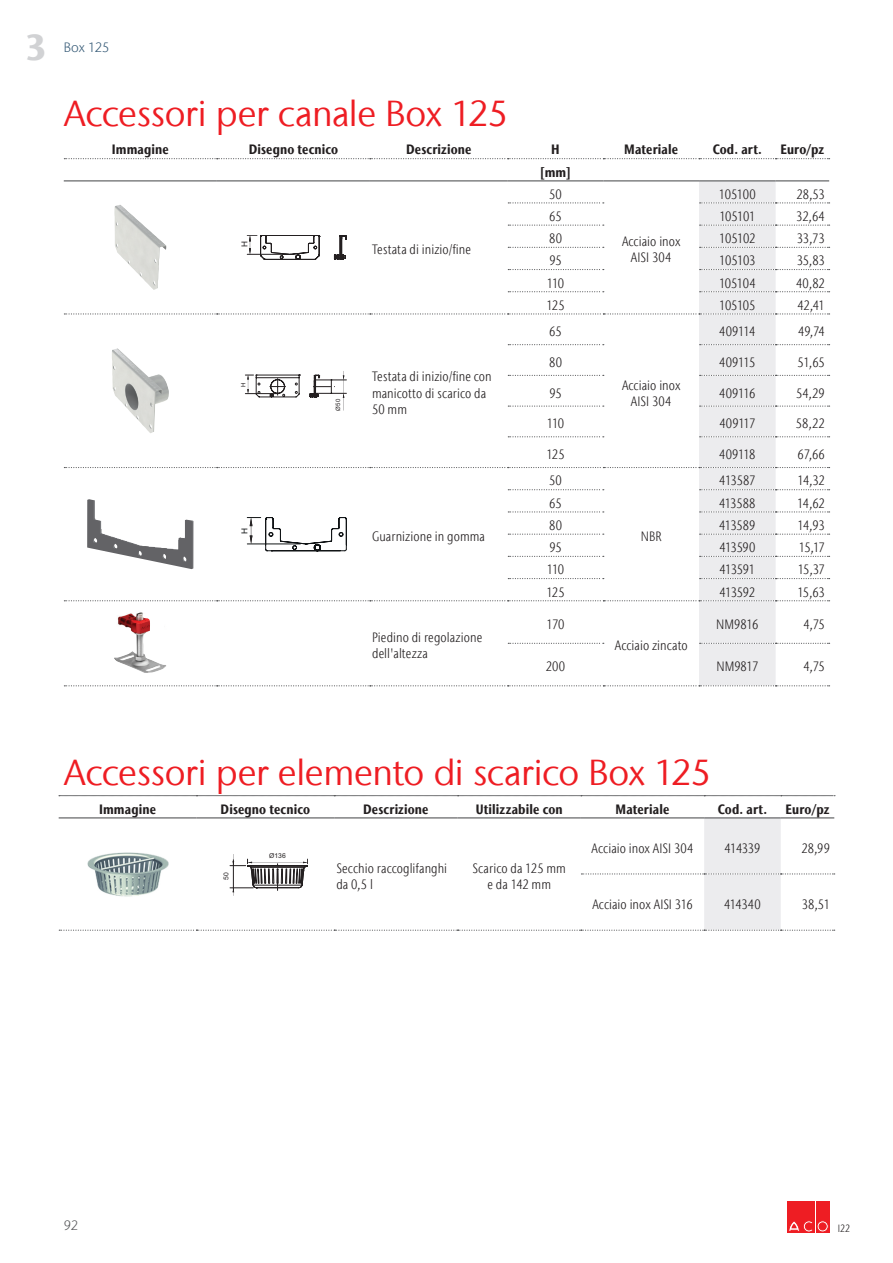
<style>
.page{position:relative;width:893px;height:1263px;background:#fff}
.page>*{position:absolute;margin:0;border:0;box-sizing:border-box;transform-origin:0 0}
.title1_across_it{font:36px "Stone Sans IIITC Com";letter-spacing:-.01em;color:#ee1d23}
.t1{font:700 36px "Stone Sans IIITC Com";color:#d1d2d4}
.testoTabella_L_it{font:300 condensed 13.5px/16.2px "Stone Sans IIITC Com";letter-spacing:.005em;color:#231f20}
.testoTabella_C_it{font:300 condensed 13.5px "Stone Sans IIITC Com";letter-spacing:.005em;color:#231f20}
.testataTabella_C_it{font:700 condensed 13.5px "Stone Sans IIITC Com";letter-spacing:.01em;color:#231f20}
.codice_it{font:300 condensed 13.5px "Stone Sans IIITC Com";letter-spacing:-.025em;color:#231f20}
.testoTabella_R_it{font:300 condensed 13.5px "Stone Sans IIITC Com";letter-spacing:-.015em;color:#231f20}
.t2{font:300 13.5px "Stone Sans IIITC Com";color:#335875}
.t3{font:300 13.5px "Stone Sans IIITC Com";color:#57585a}
.t4{font:300 condensed 10.5px "Stone Sans IIITC Com";color:#231f20}
.t5{font:8.25px "Arial";color:#231f20}
.t6{font:8.25px "Arial";color:#111516}
.t7{font:6.75px "Arial";color:#231f20}
.t8{font:6px "Arial";color:#231f20}
</style>
<div class="page">
<div style="left:788px;top:1201px;width:13px;height:32px;background:#ee1d23"></div>
<div style="left:802px;top:1201px;width:13px;height:32px;background:#ee1d23"></div>
<svg style="left:789px;top:1221px;width:24px;height:11px"></svg>
<div style="left:816px;top:1201px;width:13px;height:32px;background:#ee1d23"></div>
<div style="left:817px;top:1221px;width:11px;height:11px;border:1px solid #ee1d23;border-radius:50%"></div>
<div style="left:819px;top:1223px;width:7px;height:7px;border:1px solid #ee1d23;border-radius:50%"></div>
<svg style="left:64px;top:158px;width:766px;height:1px"></svg>
<hr style="left:64px;top:180px;width:153px;height:1px;background:#57585a">
<hr style="left:217px;top:180px;width:153px;height:1px;background:#57585a">
<hr style="left:370px;top:180px;width:138px;height:1px;background:#57585a">
<hr style="left:508px;top:180px;width:95px;height:1px;background:#57585a">
<hr style="left:603px;top:180px;width:96px;height:1px;background:#57585a">
<hr style="left:699px;top:180px;width:77px;height:1px;background:#57585a">
<hr style="left:776px;top:180px;width:53px;height:1px;background:#57585a">
<svg style="left:64px;top:181px;width:766px;height:505px"></svg>
<img style="left:113px;top:609px;width:55px;height:65px">
<svg style="left:59px;top:795px;width:776px;height:1px"></svg>
<hr style="left:59px;top:817px;width:137px;height:1px;background:#57585a">
<hr style="left:196px;top:817px;width:138px;height:1px;background:#57585a">
<hr style="left:334px;top:817px;width:124px;height:1px;background:#57585a">
<hr style="left:458px;top:817px;width:123px;height:1px;background:#57585a">
<hr style="left:581px;top:817px;width:123px;height:1px;background:#57585a">
<hr style="left:704px;top:817px;width:77px;height:1px;background:#57585a">
<hr style="left:781px;top:817px;width:53px;height:1px;background:#57585a">
<svg style="left:59px;top:818px;width:776px;height:113px"></svg>
<h1 class="t1" style="left:25px;top:24px;width:24px">3</h1>
<p class="t2" style="left:64px;top:39px;width:47px">Box 125</p>
<p class="title1_across_it" style="left:64px;top:91px;width:446px">Accessori per canale Box 125</p>
<p class="testataTabella_C_it" style="left:112px;top:141px;width:58px">Immagine</p>
<p class="testataTabella_C_it" style="left:249px;top:141px;width:91px">Disegno tecnico</p>
<p class="testataTabella_C_it" style="left:406px;top:141px;width:67px">Descrizione</p>
<p class="testataTabella_C_it" style="left:551px;top:141px;width:10px">H</p>
<p class="testataTabella_C_it" style="left:624px;top:141px;width:55px">Materiale</p>
<p class="testataTabella_C_it" style="left:713px;top:141px;width:51px">Cod. art.</p>
<p class="testataTabella_C_it" style="left:780px;top:141px;width:45px">Euro/pz</p>
<p class="testataTabella_C_it" style="left:540px;top:163px;width:33px">[mm]</p>
<p class="t5" style="left:239px;top:247px;width:7px;rotate:-90deg">H</p>
<p class="testoTabella_L_it" style="left:372px;top:241px;width:100px">Testata di inizio/fine</p>
<p class="t8" style="left:239px;top:386px;width:6px;rotate:-90deg">H</p>
<p class="t6" style="left:239px;top:534px;width:8px;rotate:-90deg">H</p>
<p class="t8" style="left:334px;top:410px;width:13px;rotate:-90deg">Ø50</p>
<p class="testoTabella_L_it" style="left:372px;top:369px;width:121px">Testata di inizio/fine con manicotto di scarico da<br>50 mm</p>
<p class="testoTabella_L_it" style="left:372px;top:528px;width:114px">Guarnizione in gomma</p>
<p class="testoTabella_L_it" style="left:372px;top:629px;width:112px">Piedino di regolazione dell'altezza</p>
<p class="testoTabella_C_it" style="left:549px;top:186px;width:14px">50</p>
<p class="codice_it" style="left:719px;top:186px;width:38px">105100</p>
<p class="testoTabella_R_it" style="left:796px;top:186px;width:30px">28,53</p>
<p class="testoTabella_C_it" style="left:549px;top:208px;width:14px">65</p>
<p class="codice_it" style="left:719px;top:208px;width:38px">105101</p>
<p class="testoTabella_R_it" style="left:796px;top:208px;width:30px">32,64</p>
<p class="testoTabella_C_it" style="left:549px;top:230px;width:14px">80</p>
<p class="codice_it" style="left:719px;top:230px;width:38px">105102</p>
<p class="testoTabella_R_it" style="left:797px;top:230px;width:29px">33,73</p>
<p class="testoTabella_C_it" style="left:549px;top:252px;width:14px">95</p>
<p class="codice_it" style="left:719px;top:252px;width:38px">105103</p>
<p class="testoTabella_R_it" style="left:797px;top:252px;width:30px">35,83</p>
<p class="testoTabella_C_it" style="left:547px;top:275px;width:19px">110</p>
<p class="codice_it" style="left:719px;top:275px;width:38px">105104</p>
<p class="testoTabella_R_it" style="left:796px;top:275px;width:30px">40,82</p>
<p class="testoTabella_C_it" style="left:546px;top:297px;width:20px">125</p>
<p class="codice_it" style="left:719px;top:297px;width:38px">105105</p>
<p class="testoTabella_R_it" style="left:798px;top:297px;width:29px">42,41</p>
<p class="testoTabella_C_it" style="left:622px;top:233px;width:60px">Acciaio inox</p>
<p class="testoTabella_C_it" style="left:631px;top:249px;width:42px">AISI 304</p>
<p class="testoTabella_C_it" style="left:549px;top:323px;width:14px">65</p>
<p class="codice_it" style="left:719px;top:323px;width:38px">409114</p>
<p class="testoTabella_R_it" style="left:798px;top:323px;width:28px">49,74</p>
<p class="testoTabella_C_it" style="left:549px;top:354px;width:14px">80</p>
<p class="codice_it" style="left:719px;top:354px;width:38px">409115</p>
<p class="testoTabella_R_it" style="left:798px;top:354px;width:29px">51,65</p>
<p class="testoTabella_C_it" style="left:549px;top:385px;width:14px">95</p>
<p class="codice_it" style="left:719px;top:385px;width:38px">409116</p>
<p class="testoTabella_R_it" style="left:796px;top:385px;width:30px">54,29</p>
<p class="testoTabella_C_it" style="left:547px;top:415px;width:19px">110</p>
<p class="codice_it" style="left:719px;top:415px;width:38px">409117</p>
<p class="testoTabella_R_it" style="left:796px;top:415px;width:31px">58,22</p>
<p class="testoTabella_C_it" style="left:546px;top:446px;width:20px">125</p>
<p class="codice_it" style="left:719px;top:446px;width:38px">409118</p>
<p class="testoTabella_R_it" style="left:798px;top:446px;width:29px">67,66</p>
<p class="testoTabella_C_it" style="left:622px;top:377px;width:60px">Acciaio inox</p>
<p class="testoTabella_C_it" style="left:631px;top:393px;width:42px">AISI 304</p>
<p class="testoTabella_C_it" style="left:549px;top:473px;width:14px">50</p>
<p class="codice_it" style="left:719px;top:473px;width:38px">413587</p>
<p class="testoTabella_R_it" style="left:797px;top:473px;width:29px">14,32</p>
<p class="testoTabella_C_it" style="left:549px;top:495px;width:14px">65</p>
<p class="codice_it" style="left:719px;top:495px;width:38px">413588</p>
<p class="testoTabella_R_it" style="left:797px;top:495px;width:29px">14,62</p>
<p class="testoTabella_C_it" style="left:549px;top:517px;width:14px">80</p>
<p class="codice_it" style="left:719px;top:517px;width:38px">413589</p>
<p class="testoTabella_R_it" style="left:798px;top:517px;width:29px">14,93</p>
<p class="testoTabella_C_it" style="left:549px;top:539px;width:14px">95</p>
<p class="codice_it" style="left:719px;top:539px;width:38px">413590</p>
<p class="testoTabella_R_it" style="left:799px;top:539px;width:28px">15,17</p>
<p class="testoTabella_C_it" style="left:547px;top:561px;width:19px">110</p>
<p class="codice_it" style="left:720px;top:561px;width:37px">413591</p>
<p class="testoTabella_R_it" style="left:798px;top:561px;width:29px">15,37</p>
<p class="testoTabella_C_it" style="left:546px;top:584px;width:20px">125</p>
<p class="codice_it" style="left:719px;top:584px;width:37px">413592</p>
<p class="testoTabella_R_it" style="left:797px;top:584px;width:29px">15,63</p>
<p class="testoTabella_C_it" style="left:641px;top:528px;width:22px">NBR</p>
<p class="testoTabella_C_it" style="left:547px;top:616px;width:19px">170</p>
<p class="testoTabella_C_it" style="left:615px;top:637px;width:74px">Acciaio zincato</p>
<p class="codice_it" style="left:716px;top:616px;width:44px">NM9816</p>
<p class="testoTabella_R_it" style="left:803px;top:616px;width:23px">4,75</p>
<p class="testoTabella_C_it" style="left:546px;top:658px;width:21px">200</p>
<p class="codice_it" style="left:716px;top:658px;width:43px">NM9817</p>
<p class="testoTabella_R_it" style="left:803px;top:658px;width:23px">4,75</p>
<p class="title1_across_it" style="left:64px;top:750px;width:649px">Accessori per elemento di scarico Box 125</p>
<p class="testataTabella_C_it" style="left:99px;top:800px;width:58px">Immagine</p>
<p class="testataTabella_C_it" style="left:221px;top:800px;width:91px">Disegno tecnico</p>
<p class="testataTabella_C_it" style="left:363px;top:800px;width:67px">Descrizione</p>
<p class="testataTabella_C_it" style="left:476px;top:800px;width:88px">Utilizzabile con</p>
<p class="testataTabella_C_it" style="left:616px;top:800px;width:55px">Materiale</p>
<p class="testataTabella_C_it" style="left:718px;top:800px;width:51px">Cod. art.</p>
<p class="testataTabella_C_it" style="left:785px;top:800px;width:45px">Euro/pz</p>
<p class="t7" style="left:269px;top:851px;width:18px">Ø136</p>
<p class="t7" style="left:222px;top:880px;width:9px;rotate:-90deg">50</p>
<p class="testoTabella_L_it" style="left:336px;top:860px;width:112px">Secchio raccoglifanghi da 0,5 l</p>
<p class="testoTabella_L_it" style="left:472px;top:860px;width:95px">Scarico da 125 mm</p>
<p class="testoTabella_C_it" style="left:592px;top:840px;width:103px">Acciaio inox AISI 304</p>
<p class="codice_it" style="left:725px;top:840px;width:37px">414339</p>
<p class="testoTabella_R_it" style="left:801px;top:840px;width:30px">28,99</p>
<p class="testoTabella_L_it" style="left:487px;top:876px;width:65px">e da 142 mm</p>
<p class="testoTabella_C_it" style="left:592px;top:896px;width:102px">Acciaio inox AISI 316</p>
<p class="codice_it" style="left:724px;top:896px;width:38px">414340</p>
<p class="testoTabella_R_it" style="left:802px;top:896px;width:30px">38,51</p>
<p class="t3" style="left:64px;top:1217px;width:16px">92</p>
<p class="t4" style="left:838px;top:1221px;width:14px">I22</p>
</div>
